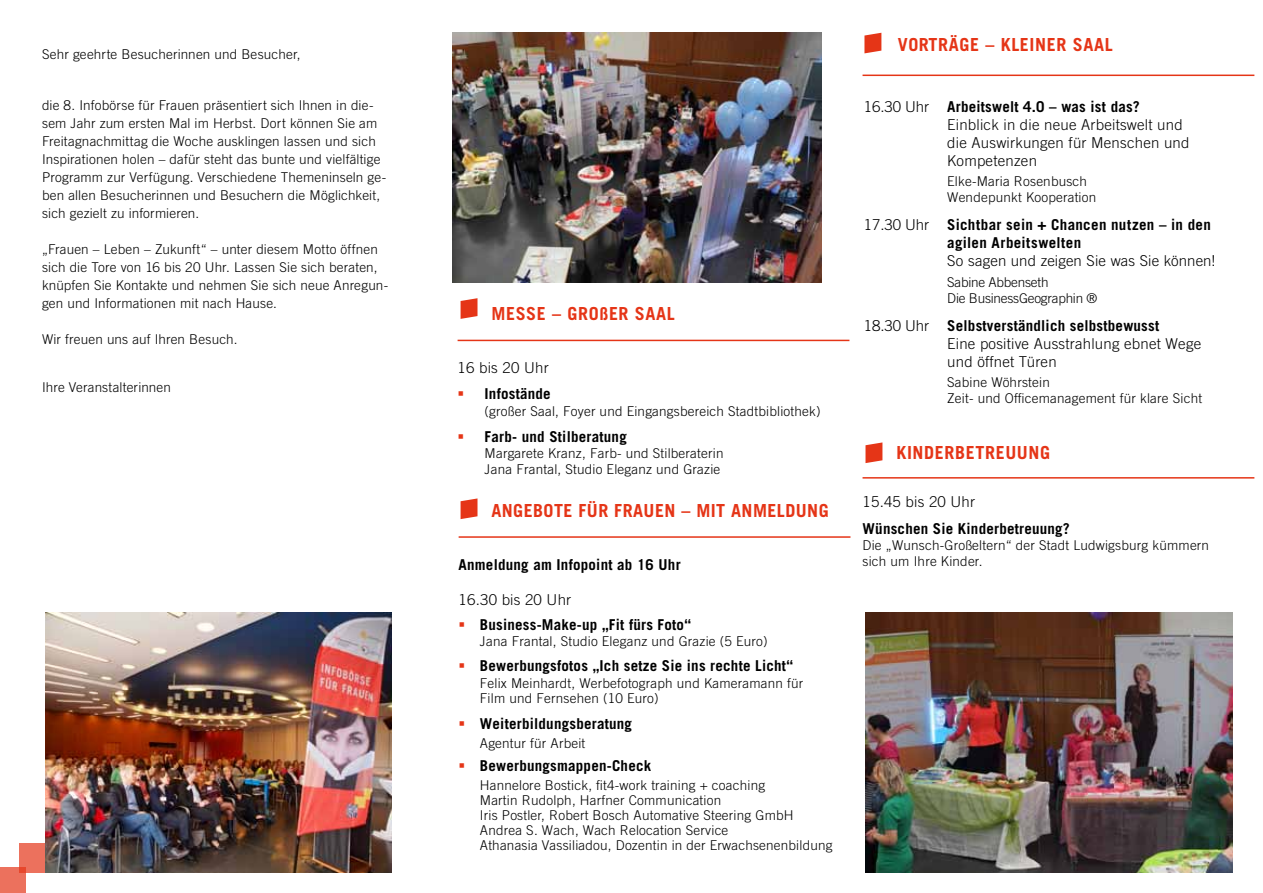
<style>
.page{position:relative;width:1263px;height:893px;background:#fff}
.page>*{position:absolute;margin:0;border:0;box-sizing:border-box;transform-origin:0 0}
.t1{font:700 18px "Ludwigsburg Trade Gothic";letter-spacing:.02em;color:#e53517}
.t2{font:300 15px/18px "Ludwigsburg Trade Gothic";color:#000}
.t3{font:700 15px/18px "Ludwigsburg Trade Gothic";color:#000}
.t4{font:300 13.5px/18px "Ludwigsburg Trade Gothic";color:#000}
.t5{font:300 13.5px/16.2px "Ludwigsburg Trade Gothic";letter-spacing:-.03em;color:#000}
.s1{font-weight:700}
.s2{font-weight:300}
</style>
<div class="page">
<div style="left:19px;top:843px;width:30px;height:30px;background:#ec715d"></div>
<div style="left:0;top:867px;width:26px;height:26px;background:#ec715d"></div>
<img style="left:45px;top:613px;width:347px;height:260px">
<svg style="left:864px;top:33px;width:17px;height:20px"></svg>
<hr style="left:862px;top:75px;width:392px;height:1px;background:#e53517">
<svg style="left:461px;top:298px;width:16px;height:21px"></svg>
<svg style="left:461px;top:498px;width:16px;height:21px"></svg>
<svg style="left:865px;top:442px;width:17px;height:21px"></svg>
<hr style="left:458px;top:340px;width:391px;height:1px;background:#e53517">
<hr style="left:459px;top:536px;width:391px;height:2px;background:#e53517">
<hr style="left:862px;top:477px;width:392px;height:2px;background:#e53517">
<img style="left:865px;top:613px;width:368px;height:260px">
<img style="left:453px;top:33px;width:368px;height:250px">
<p class="t4" style="left:42px;top:45px;width:260px">Sehr geehrte Besucherinnen und Besucher,</p>
<p class="t4" style="left:42px;top:96px;width:346px">die 8. Infobörse für Frauen präsentiert sich Ihnen in die&shy;sem Jahr zum ersten Mal im Herbst. Dort können Sie am Freitagnachmittag die Woche ausklingen lassen und sich Inspirationen holen – dafür steht das bunte und vielfältige Programm zur Verfügung. Verschiedene Themeninseln ge&shy;ben allen Besucherinnen und Besuchern die Möglichkeit, sich gezielt zu informieren.</p>
<p class="t4" style="left:42px;top:240px;width:348px">„Frauen – Leben – Zukunft“ – unter diesem Motto öffnen sich die Tore von 16 bis 20 Uhr. Lassen Sie sich beraten, knüpfen Sie Kontakte und nehmen Sie sich neue Anregun&shy;gen und Informationen mit nach Hause.</p>
<p class="t4" style="left:42px;top:330px;width:197px">Wir freuen uns auf Ihren Besuch.</p>
<p class="t4" style="left:42px;top:378px;width:131px">Ihre Veranstalterinnen</p>
<h1 class="t1" style="left:898px;top:34px;width:217px">VORTRÄGE – KLEINER SAAL</h1>
<p class="t2" style="left:947px;top:97px;width:244px;text-indent:-83px">16.30 Uhr <span class="s1">Arbeitswelt 4.0 – was ist das?<br></span>Einblick in die neue Arbeitswelt und die Auswirkungen für Menschen und<br>Kompetenzen</p>
<p class="t4" style="left:947px;top:173px;width:151px;line-height:16.2px">Elke-Maria Rosenbusch<br>Wendepunkt Kooperation</p>
<p class="t3" style="left:947px;top:216px;width:265px;text-indent:-83px"><span class="s2">17.30 Uhr</span> Sichtbar sein + Chancen nutzen – in den agilen Arbeitswelten</p>
<p class="t2" style="left:947px;top:252px;width:270px">So sagen und zeigen Sie was Sie können!</p>
<p class="t5" style="left:947px;top:273px;width:152px">Sabine Abbenseth<br>Die BusinessGeographin ®</p>
<p class="t2" style="left:947px;top:316px;width:256px;text-indent:-83px">18.30 Uhr <span class="s1">Selbstverständlich selbstbewusst<br></span>Eine positive Ausstrahlung ebnet Wege und öffnet Türen</p>
<p class="t4" style="left:947px;top:374px;width:257px;line-height:16.2px">Sabine Wöhrstein<br>Zeit- und Officemanagement für klare Sicht</p>
<h1 class="t1" style="left:491px;top:302px;width:185px">MESSE – GROßER SAAL</h1>
<p class="t2" style="left:458px;top:358px;width:93px">16 bis 20 Uhr</p>
<p class="t3" style="left:485px;top:385px;width:68px">Infostände</p>
<p class="t4" style="left:485px;top:402px;width:338px">(großer Saal, Foyer und Eingangsbereich Stadtbibliothek)</p>
<p class="t3" style="left:485px;top:427px;width:144px">Farb- und Stilberatung</p>
<p class="t4" style="left:485px;top:445px;width:241px;line-height:16.2px">Margarete Kranz, Farb- und Stilberaterin<br>Jana Frantal, Studio Eleganz und Grazie</p>
<h1 class="t1" style="left:896px;top:441px;width:156px">KINDERBETREUUNG</h1>
<p class="t2" style="left:862px;top:493px;width:114px">15.45 bis 20 Uhr</p>
<p class="t3" style="left:862px;top:519px;width:209px">Wünschen Sie Kinderbetreuung?</p>
<p class="t4" style="left:862px;top:537px;width:348px;line-height:16.2px">Die „Wunsch-Großeltern“ der Stadt Ludwigsburg kümmern sich um Ihre Kinder.</p>
<h1 class="t1" style="left:491px;top:499px;width:339px">ANGEBOTE FÜR FRAUEN – MIT ANMELDUNG</h1>
<p class="t3" style="left:459px;top:555px;width:224px">Anmeldung am Infopoint ab 16 Uhr</p>
<p class="t2" style="left:459px;top:590px;width:114px">16.30 bis 20 Uhr</p>
<p class="t3" style="left:480px;top:615px;width:213px">Business-Make-up „Fit fürs Foto“</p>
<p class="t4" style="left:480px;top:632px;width:290px">Jana Frantal, Studio Eleganz und Grazie (5 Euro)</p>
<p class="t3" style="left:480px;top:657px;width:315px">Bewerbungsfotos „Ich setze Sie ins rechte Licht“</p>
<p class="t4" style="left:480px;top:675px;width:325px;line-height:15px">Felix Meinhardt, Werbefotograph und Kameramann für<br>Film und Fernsehen (10 Euro)</p>
<p class="t3" style="left:480px;top:715px;width:154px">Weiterbildungsberatung</p>
<p class="t4" style="left:480px;top:733px;width:107px">Agentur für Arbeit</p>
<p class="t3" style="left:480px;top:756px;width:173px">Bewerbungsmappen-Check</p>
<p class="t4" style="left:480px;top:778px;width:354px;line-height:15px">Hannelore Bostick, fit4-work training + coaching<br>Martin Rudolph, Harfner Communication<br>Iris Postler, Robert Bosch Automative Steering GmbH Andrea S. Wach, Wach Relocation Service<br>Athanasia Vassiliadou, Dozentin in der Erwachsenenbildung</p>
</div>
